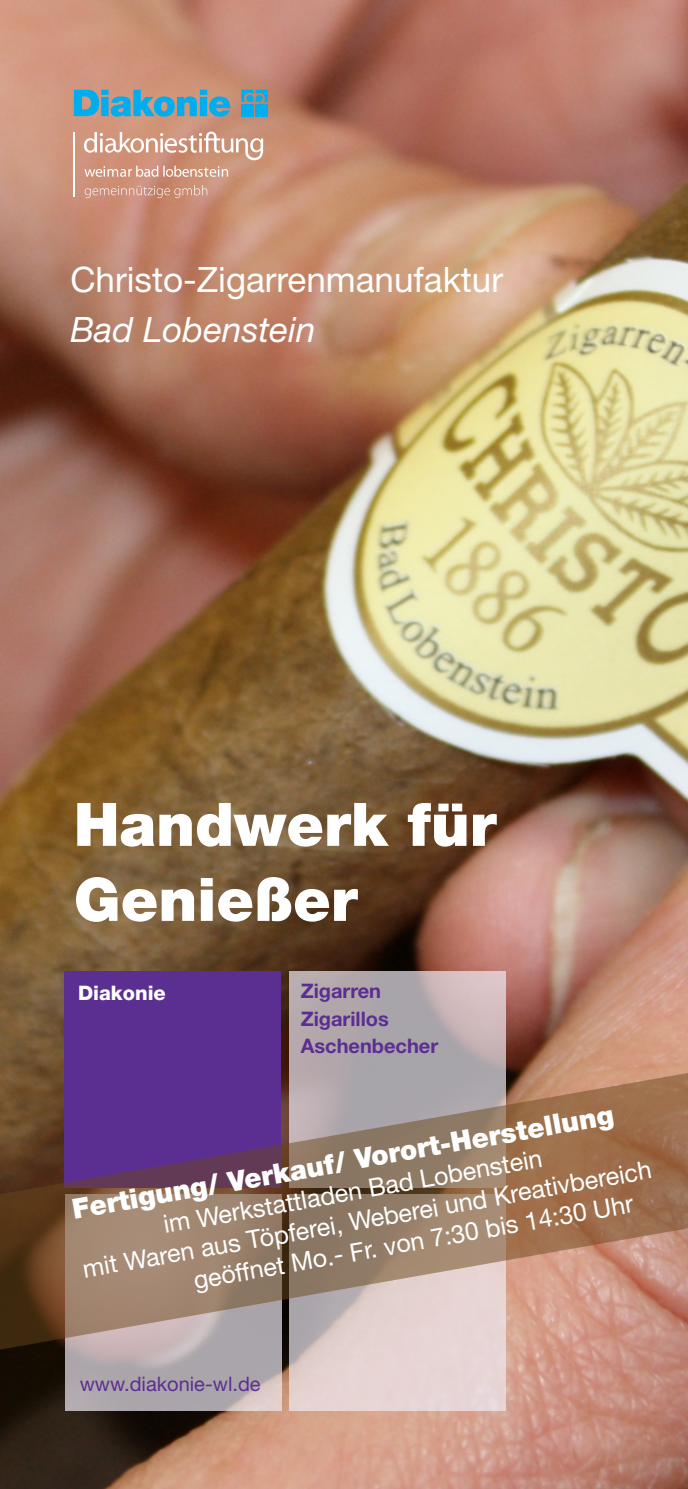
<style>
.page{position:relative;width:688px;height:1489px;background:#fff}
.page>*{position:absolute;margin:0;border:0;box-sizing:border-box;transform-origin:0 0}
.Titel_Landesverband{font:900 60px "Helvetica Neue LT Std";color:#fff}
.Kreuzflächenbeschrif{font:35px/50px "Helvetica Neue LT Std";color:#fff}
.Copy_8_5_auf_11_16{font:900 27.75px "Helvetica Neue LT Std";color:#fff}
.Copy_8_5_auf_11_16-2{font:25.25px "Helvetica Neue LT Std";color:#fff}
.t1{font:700 20px "Helvetica Neue LT Std";color:#5b2e91}
.Kreuzflächenbeschrif-2{font:20px "Helvetica Neue LT Std";color:#5b2e91}
.Titel_Head{font:800 20px "Helvetica Neue LT Std";color:#fff}
.s1{font-style:italic}
</style>
<div class="page">
<img style="left:0;top:0;width:687px;height:1488px">
<svg style="left:289px;top:971px;width:216px;height:87px;background:#b7abaf"></svg>
<svg style="left:66px;top:1354px;width:216px;height:56px;background:#b1aaae"></svg>
<div style="left:289px;top:1194px;width:216px;height:216px;background:#e7d4d3"></div>
<svg style="left:74px;top:90px;width:156px;height:27px;background:#5aa3bd"></svg>
<svg style="left:241px;top:90px;width:27px;height:12px"></svg>
<div style="left:241px;top:104px;width:12px;height:12px;background:#00aeef"></div>
<div style="left:255px;top:104px;width:13px;height:12px;background:#00aeef"></div>
<svg style="left:84px;top:131px;width:179px;height:29px"></svg>
<hr style="left:74px;top:132px;width:1px;height:64px;background:#fff">
<svg style="left:85px;top:185px;width:122px;height:13px;background:#d19b87"></svg>
<svg style="left:84px;top:166px;width:144px;height:11px;background:#daae9c"></svg>
<div style="left:64px;top:971px;width:217px;height:216px;background:#5b2e91"></div>
<svg style="left:0;top:1058px;width:687px;height:296px"></svg>
<p class="Kreuzflächenbeschrif" style="left:70px;top:254px;width:434px">Christo-Zigarrenmanufaktur<br><span class="s1">Bad Lobenstein</span></p>
<p class="Titel_Landesverband" style="left:74px;top:788px;width:424px">Handwerk für</p>
<p class="Titel_Landesverband" style="left:74px;top:863px;width:285px">Genießer</p>
<p class="Titel_Head" style="left:78px;top:980px;width:89px">Diakonie</p>
<p class="t1" style="left:300px;top:978px;width:82px">Zigarren</p>
<p class="t1" style="left:300px;top:1006px;width:90px">Zigarillos</p>
<p class="t1" style="left:300px;top:1033px;width:139px">Aschenbecher</p>
<p class="Copy_8_5_auf_11_16" style="left:69px;top:1192px;width:551px;rotate:-10deg">Fertigung/ Verkauf/ Vorort-Herstellung</p>
<p class="Copy_8_5_auf_11_16-2" style="left:161px;top:1209px;width:385px;rotate:-10deg">im Werkstattladen Bad Lobenstein</p>
<p class="Copy_8_5_auf_11_16-2" style="left:80px;top:1254px;width:578px;rotate:-10deg">mit Waren aus Töpferei, Weberei und Kreativbereich</p>
<p class="Copy_8_5_auf_11_16-2" style="left:191px;top:1265px;width:447px;rotate:-10deg">geöffnet Mo.- Fr. von 7:30 bis 14:30 Uhr</p>
<p class="Kreuzflächenbeschrif-2" style="left:80px;top:1371px;width:182px">www.diakonie-wl.de</p>
</div>
